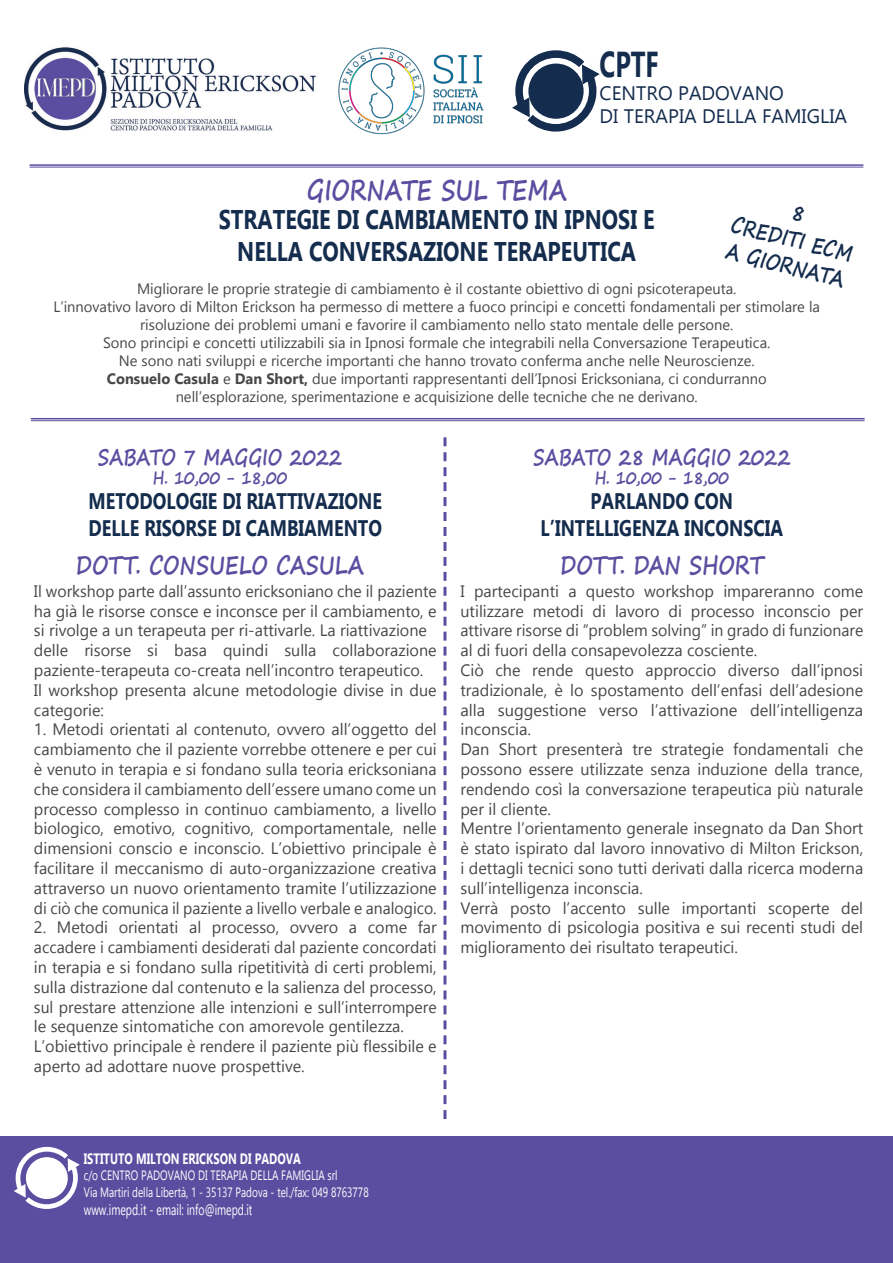
<style>
.page{position:relative;width:893px;height:1263px;background:#fff}
.page>*{position:absolute;margin:0;border:0;box-sizing:border-box;transform-origin:0 0}
.t1{font:700 36px "Gadugi";color:#142c4d;scale:.7 1}
.t2{font:700 28.5px "Segoe Print";color:#5b4ea0;scale:.8 1}
.t3{font:700 27px/32.4px "Gadugi";color:#142c4d;text-align:center;scale:.8 1}
.t4{font:700 25.5px "Segoe Print";color:#5b4ea0;scale:.8 1}
.t5{font:700 22.5px/27px "Gadugi";color:#142c4d;scale:.8 1}
.t6{font:700 22.5px "Segoe Print";color:#5b4ea0;scale:.8 1}
.t7{font:700 22.5px/27px "Segoe Print";color:#142c4d;scale:.8 1}
.t8{font:19.5px/23.4px "Gadugi";color:#142c4d}
.t9{font:700 18px "Segoe Print";color:#5b4ea0;scale:.8 1}
.t10{font:16.5px/19.8px "Gadugi";color:#464748}
.t11{font:16.5px/19.8px "Gadugi";color:#464748;scale:.96 1}
.t12{font:15px/18px "Gadugi";color:#464748;text-align:center}
.t13{font:15px "Gadugi";color:#fff;scale:.7 1}
.t14{font:700 15px "Gadugi";color:#fff;scale:.74 1}
.t15{font:13.5px/16.2px "Gadugi";color:#fff;scale:.74 1}
.s1{font-weight:700}
</style>
<div class="page">
<img style="left:25px;top:47px;width:291px;height:84px">
<div style="left:0;top:1136px;width:893px;height:127px;background:#5b4ea0"></div>
<svg style="left:14px;top:1147px;width:66px;height:62px"></svg>
<svg style="left:443px;top:437px;width:3px;height:682px"></svg>
<hr style="left:30px;top:164px;width:833px;height:2px;background:#5b4ea0">
<hr style="left:30px;top:167px;width:833px;height:1px;background:#5b4ea0">
<svg style="left:512px;top:50px;width:88px;height:82px"></svg>
<img style="left:338px;top:47px;width:146px;height:88px">
<hr style="left:31px;top:418px;width:834px;height:1px;background:#5b4ea0">
<hr style="left:31px;top:420px;width:834px;height:1px;background:#5b4ea0">
<h1 class="t1" style="left:600px;top:42px;width:86px">CPTF</h1>
<p class="t8" style="left:600px;top:81px;width:249px">CENTRO PADOVANO<br>DI TERAPIA DELLA FAMIGLIA</p>
<h2 class="t2" style="left:307px;top:164px;width:326px">GIORNATE SUL TEMA</h2>
<h3 class="t3" style="left:219px;top:203px;width:546px">STRATEGIE DI CAMBIAMENTO IN IPNOSI E<br>NELLA CONVERSAZIONE TERAPEUTICA</h3>
<h3 class="t7" style="left:742px;top:184px;width:88px;text-indent:56px;rotate:14deg">8<br>CRE DITI<br>A GIORNATA</h3>
<p class="t12" style="left:53px;top:279px;width:768px">Migliorare le proprie strategie di cambiamento è il costante obiettivo di ogni psicoterapeuta.<br>L’innovativo lavoro di Milton Erickson ha permesso di mettere a fuoco principi e concetti fondamentali per stimolare la risoluzione dei problemi umani e favorire il cambiamento nello stato mentale delle persone.<br>Sono principi e concetti utilizzabili sia in Ipnosi formale che integrabili nella Conversazione Terapeutica.<br>Ne sono nati sviluppi e ricerche importanti che hanno trovato conferma anche nelle Neuroscienze.<br><span class="s1">CONSUELO CASULA</span> e <span class="s1">DAN SHORT,</span> due importanti rappresentanti dell’Ipnosi Ericksoniana, ci condurranno nell’esplorazione, sperimentazione e acquisizione delle tecniche che ne derivano.</p>
<h3 class="t6" style="left:98px;top:436px;width:66px">SABATO</h3>
<h3 class="t6" style="left:183px;top:436px;width:43px">7 MAGGIO</h3>
<h3 class="t6" style="left:290px;top:436px;width:67px">2022</h3>
<h3 class="t6" style="left:533px;top:437px;width:66px">SABATO</h3>
<h3 class="t6" style="left:618px;top:437px;width:59px">28 MAGGIO</h3>
<h3 class="t6" style="left:738px;top:437px;width:67px">2022</h3>
<p class="t9" style="left:153px;top:461px;width:169px">H. 10,00 - 18,00</p>
<p class="t9" style="left:595px;top:461px;width:169px">H. 10,00 - 18,00</p>
<h3 class="t5" style="left:89px;top:487px;width:368px">METODOLOGIE DI RIATTIVAZIONE<br>DELLE RISORSE DI CAMBIAMENTO</h3>
<h3 class="t5" style="left:591px;top:487px;width:17px">PARLANDO</h3>
<h3 class="t5" style="left:694px;top:487px;width:17px">CON</h3>
<h3 class="t5" style="left:541px;top:514px;width:32px">L’INTELLIGENZA</h3>
<h3 class="t5" style="left:684px;top:514px;width:15px">INCONSCIA</h3>
<h3 class="t4" style="left:76px;top:541px;width:129px">DOTT. CONSUELO</h3>
<h3 class="t4" style="left:276px;top:541px;width:38px">CASULA</h3>
<p class="t11" style="left:34px;top:581px;width:421px">Il workshop parte dall’assunto ericksoniano che il paziente ha già le risorse consce e inconsce per il cambiamento, e si rivolge a un terapeuta per ri-attivarle. La riattivazione delle risorse si basa quindi sulla collaborazione paziente-terapeuta co-creata nell’incontro terapeutico.<br>Il workshop presenta alcune metodologie divise in due categorie:</p>
<p class="t10" style="left:34px;top:719px;width:404px;text-align:justify">1. Metodi orientati al contenuto, ovvero all’oggetto del cambiamento che il paziente vorrebbe ottenere e per cui è venuto in terapia e si fondano sulla teoria ericksoniana che considera il cambiamento dell’essere umano come un processo complesso in continuo cambiamento, a livello biologico, emotivo, cognitivo, comportamentale, nelle dimensioni conscio e inconscio. L’obiettivo principale è facilitare il meccanismo di auto-organizzazione creativa attraverso un nuovo orientamento tramite l’utilizzazione di ciò che comunica il paziente a livello verbale e analogico.</p>
<p class="t10" style="left:34px;top:917px;width:404px">2. Metodi orientati al processo, ovvero a come far accadere i cambiamenti desiderati dal paziente concordati in terapia e si fondano sulla ripetitività di certi problemi, sulla distrazione dal contenuto e la salienza del processo, sul prestare attenzione alle intenzioni e sull’interrompere le sequenze sintomatiche con amorevole gentilezza.<br>L’obiettivo principale è rendere il paziente più flessibile e aperto ad adottare nuove prospettive.</p>
<h3 class="t4" style="left:560px;top:541px;width:219px">DOTT. DAN SHORT</h3>
<p class="t10" style="left:460px;top:581px;width:404px">I partecipanti a questo workshop impareranno come utilizzare metodi di lavoro di processo inconscio per attivare risorse di “problem solving” in grado di funzionare al di fuori della consapevolezza cosciente.<br>Ciò che rende questo approccio diverso dall’ipnosi tradizionale, è lo spostamento dell’enfasi dell’adesione alla suggestione verso l’attivazione dell’intelligenza inconscia.<br>Dan Short presenterà tre strategie fondamentali che possono essere utilizzate senza induzione della trance, rendendo così la conversazione terapeutica più naturale per il cliente.<br>Mentre l’orientamento generale insegnato da Dan Short è stato ispirato dal lavoro innovativo di Milton Erickson, i dettagli tecnici sono tutti derivati dalla ricerca moderna sull’intelligenza inconscia.<br>Verrà posto l’accento sulle importanti scoperte del movimento di psicologia positiva e sui recenti studi del miglioramento dei risultato terapeutici.</p>
<p class="t14" style="left:84px;top:1150px;width:295px">ISTITUTO MILTON ERICKSON DI PADOVA</p>
<p class="t15" style="left:84px;top:1167px;width:387px">c/o CENTRO PADOVANO DI TERAPIA DELLA FAMIGLIA srl<br>Via Martiri della Libertà, 1 - 35137 Padova - tel./fax: 049 8763778</p>
<p class="t13" style="left:84px;top:1200px;width:242px">www.imepd.it - email: info@imepd.it</p>
</div>
